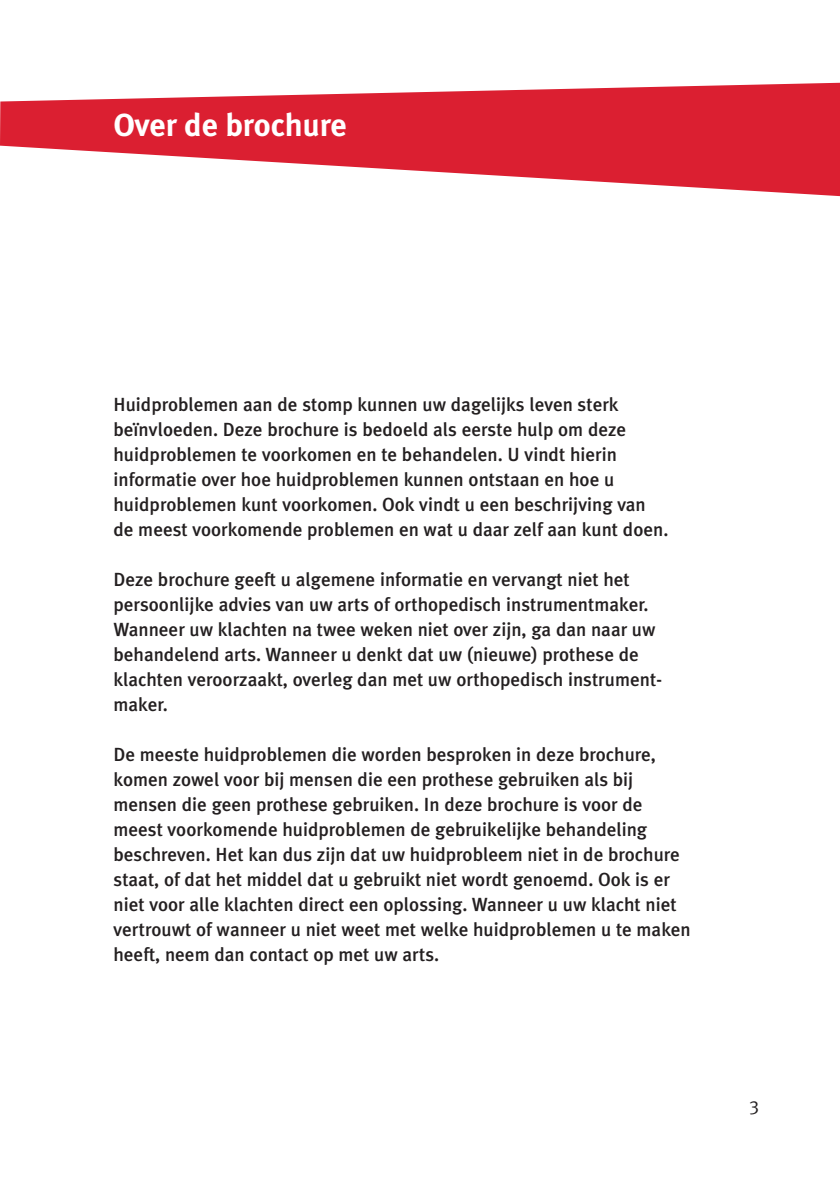
<style>
.page{position:relative;width:840px;height:1191px;background:#fff}
.page>*{position:absolute;margin:0;border:0;box-sizing:border-box;transform-origin:0 0}
.t1{font:700 32px "Meta Plus";color:#fff}
.t2{font:500 19px/25px "Meta Plus";color:#231f20}
.t3{font:19px "Meta Plus Normal";color:#231f20}
</style>
<div class="page">
<svg style="left:0;top:82px;width:839px;height:114px;fill:#db1f31"></svg>
<h1 class="t1" style="left:113px;top:106px;width:235px">Over de brochure</h1>
<p class="t2" style="left:113px;top:392px;width:556px">Huidproblemen aan de stomp kunnen uw dagelijks leven sterk beïnvloeden. Deze brochure is bedoeld als eerste hulp om deze huidproblemen te voorkomen en te behandelen. U vindt hierin informatie over hoe huidproblemen kunnen ontstaan en hoe u huidproblemen kunt voorkomen. Ook vindt u een beschrijving van de meest voorkomende problemen en wat u daar zelf aan kunt doen.</p>
<p class="t2" style="left:113px;top:567px;width:550px">Deze brochure geeft u algemene informatie en vervangt niet het persoonlijke advies van uw arts of orthopedisch instrumentmaker.<br>Wanneer uw klachten na twee weken niet over zijn, ga dan naar uw behandelend arts. Wanneer u denkt dat uw (nieuwe) prothese de klachten veroorzaakt, overleg dan met uw orthopedisch instrument&shy;maker.</p>
<p class="t2" style="left:113px;top:742px;width:578px">De meeste huidproblemen die worden besproken in deze brochure, komen zowel voor bij mensen die een prothese gebruiken als bij mensen die geen prothese gebruiken. In deze brochure is voor de meest voorkomende huidproblemen de gebruikelijke behandeling beschreven. Het kan dus zijn dat uw huidprobleem niet in de brochure staat, of dat het middel dat u gebruikt niet wordt genoemd. Ook is er niet voor alle klachten direct een oplossing. Wanneer u uw klacht niet vertrouwt of wanneer u niet weet met welke huidproblemen u te maken heeft, neem dan contact op met uw arts.</p>
<p class="t3" style="left:748px;top:1093px;width:12px">3</p>
</div>
